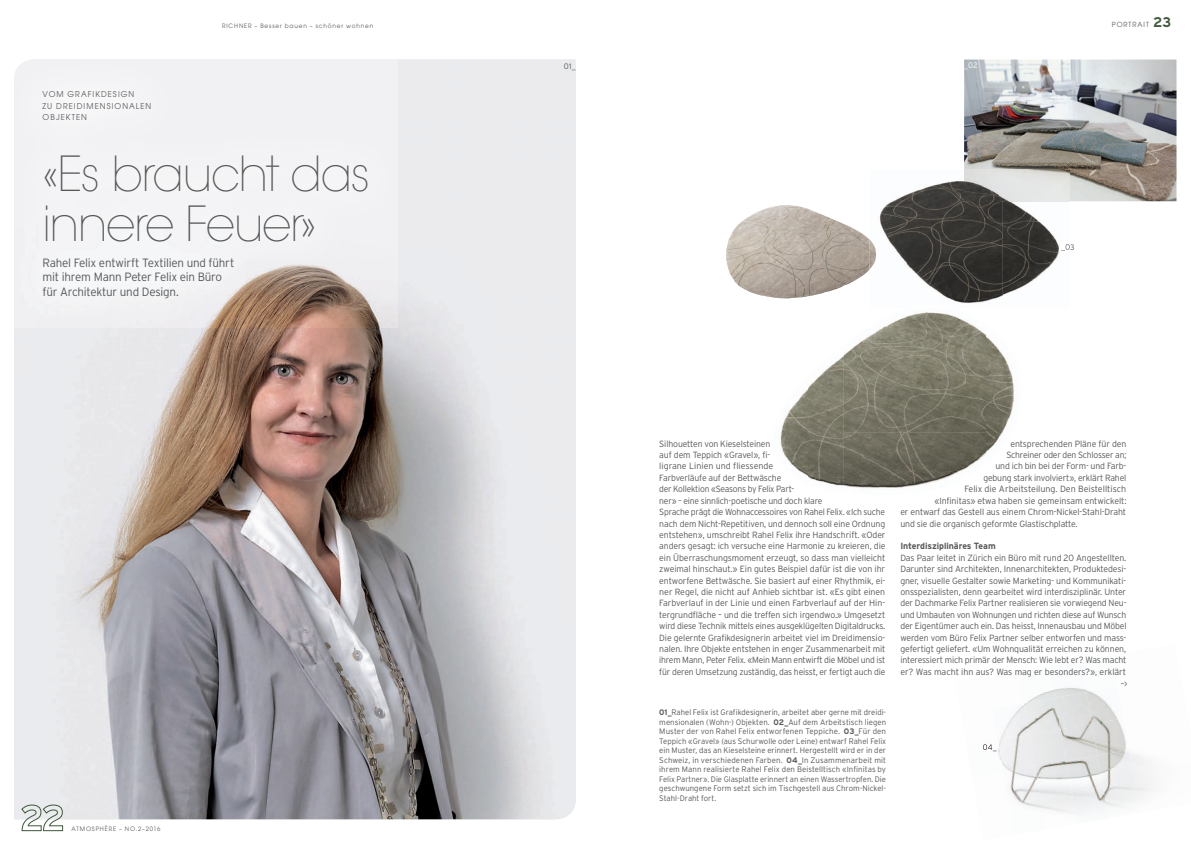
<style>
.page{position:relative;width:1191px;height:842px;background:#fff}
.page>*{position:absolute;margin:0;border:0;box-sizing:border-box;transform-origin:0 0}
.t1{font:200 48px/50px "Avant Garde";letter-spacing:-.03em;color:#57585a}
.t2{font:300 12px/14.4px "Interstate";letter-spacing:-.02em;color:#57585a}
.t3{font:300 9px/11.4px "Interstate";letter-spacing:-.015em;color:#57585a}
.t4{font:300 9px "Interstate";letter-spacing:-.015em;color:#57585a;scale:.96 1}
.t5{font:700 9px "Interstate";letter-spacing:-.01em;color:#57585a}
.t6{font:300 8px/9.5px "Interstate";color:#57585a;text-align:justify}
.t7{font:8px/11.4px "Avant Garde";letter-spacing:.135em;color:#57585a}
.t8{font:300 8px "Interstate";color:#fff}
.t9{font:7px "Avant Garde";letter-spacing:.14em;color:#57585a}
.t10{font:6px "Avant Garde";letter-spacing:.145em;color:#57585a}
.s1{font-family:"Interstate";font-weight:700;font-size:14px;color:#445c3e}
.s2{font-weight:700}
</style>
<div class="page">
<img style="left:964px;top:60px;width:212px;height:141px">
<img style="left:14px;top:60px;width:561px;height:759px">
<svg style="left:21px;top:804px;width:42px;height:27px"></svg>
<img style="left:844px;top:312px;width:142px;height:176px">
<img style="left:986px;top:336px;width:28px;height:117px">
<img style="left:808px;top:355px;width:36px;height:131px">
<img style="left:780px;top:389px;width:28px;height:87px">
<img style="left:726px;top:205px;width:143px;height:93px">
<img style="left:869px;top:181px;width:133px;height:122px">
<img style="left:1002px;top:201px;width:67px;height:95px">
<img style="left:964px;top:170px;width:105px;height:31px">
<svg style="left:1061px;top:244px;width:8px;height:7px"></svg>
<img style="left:869px;top:239px;width:7px;height:30px">
<img style="left:1033px;top:691px;width:16px;height:7px">
<img style="left:1049px;top:687px;width:31px;height:11px">
<img style="left:1080px;top:688px;width:6px;height:4px">
<img style="left:1002px;top:705px;width:21px;height:30px">
<img style="left:1023px;top:698px;width:32px;height:37px">
<img style="left:1055px;top:692px;width:31px;height:37px">
<img style="left:1086px;top:690px;width:31px;height:34px">
<img style="left:998px;top:735px;width:31px;height:31px">
<img style="left:1029px;top:729px;width:31px;height:37px">
<img style="left:1060px;top:724px;width:32px;height:37px">
<img style="left:1092px;top:718px;width:31px;height:37px">
<img style="left:1123px;top:732px;width:4px;height:18px">
<img style="left:1004px;top:766px;width:30px;height:32px">
<img style="left:1034px;top:761px;width:32px;height:37px">
<img style="left:1066px;top:755px;width:31px;height:37px">
<img style="left:1097px;top:750px;width:31px;height:37px">
<img style="left:1015px;top:798px;width:25px;height:10px">
<img style="left:1040px;top:792px;width:31px;height:21px">
<img style="left:1071px;top:787px;width:32px;height:28px">
<img style="left:1103px;top:781px;width:31px;height:28px">
<svg style="left:983px;top:744px;width:13px;height:7px"></svg>
<img style="left:14px;top:60px;width:384px;height:267px">
<p class="t10" style="left:222px;top:22px;width:153px">RICHNER – Besser bauen – schöner wohnen</p>
<p class="t9" style="left:1111px;top:21px;width:61px">PORTRAIT <span class="s1">23</span></p>
<p class="t7" style="left:43px;top:89px;width:110px">VOM GRAFIKDESIGN<br>ZU DREIDIMENSIONALEN<br>OBJEKTEN</p>
<h1 class="t1" style="left:43px;top:150px;width:329px">«Es braucht das innere Feuer»</h1>
<h2 class="t2" style="left:43px;top:255px;width:193px">Rahel Felix entwirft Textilien und führt mit ihrem Mann Peter Felix ein Büro für Architektur und Design.</h2>
<p class="t10" style="left:72px;top:825px;width:90px">ATMOSPHÈRE – NO.2–2016</p>
<p class="t6" style="left:564px;top:62px;width:13px">01_</p>
<p class="t8" style="left:964px;top:61px;width:15px">_02</p>
<p class="t3" style="left:659px;top:438px;width:228px">Silhouetten von Kieselsteinen<br>auf dem Teppich «Gravel», fi-<br>ligrane Linien und fliessende<br>Farbverläufe auf der Bettwäsche<br>der Kollektion «Seasons by Felix Part-<br>ner» – eine sinnlich-poetische und doch klare<br>Sprache prägt die Wohnaccessoires von Rahel Felix. «Ich suche nach dem Nicht-Repetitiven, und dennoch soll eine Ordnung entstehen», umschreibt Rahel Felix ihre Handschrift. «Oder anders gesagt: ich versuche eine Harmonie zu kreieren, die ein Überraschungsmoment erzeugt, so dass man vielleicht zweimal hinschaut.» Ein gutes Beispiel dafür ist die von ihr entworfene Bettwäsche. Sie basiert auf einer Rhythmik, ei&shy;ner Regel, die nicht auf Anhieb sichtbar ist. «Es gibt einen Farbverlauf in der Linie und einen Farbverlauf auf der Hin&shy;tergrundfläche – und die treffen sich irgendwo.» Umgesetzt wird diese Technik mittels eines ausgeklügelten Digitaldrucks.<br>Die gelernte Grafikdesignerin arbeitet viel im Dreidimensio&shy;nalen. Ihre Objekte entstehen in enger Zusammenarbeit mit ihrem Mann, Peter Felix. «Mein Mann entwirft die Möbel und ist für deren Umsetzung zuständig, das heisst, er fertigt auch die</p>
<p class="t3" style="left:1010px;top:438px;width:118px">entsprechenden Pläne für den</p>
<p class="t4" style="left:1006px;top:450px;width:126px">Schreiner oder den Schlosser an;</p>
<p class="t3" style="left:995px;top:460px;width:133px">und ich bin bei der Form- und Farb-</p>
<p class="t4" style="left:983px;top:473px;width:151px">gebung stark involviert», erklärt Rahel</p>
<p class="t3" style="left:964px;top:483px;width:163px">Felix die Arbeitsteilung. Den Beistelltisch</p>
<p class="t3" style="left:934px;top:495px;width:194px">«Infinitas» etwa haben sie gemeinsam entwickelt:</p>
<p class="t3" style="left:900px;top:506px;width:227px">er entwarf das Gestell aus einem Chrom-Nickel-Stahl-Draht</p>
<p class="t3" style="left:900px;top:517px;width:179px">und sie die organisch geformte Glastischplatte.</p>
<p class="t5" style="left:900px;top:541px;width:97px">Interdisziplinäres Team</p>
<p class="t3" style="left:900px;top:552px;width:229px;text-align:right">Das Paar leitet in Zürich ein Büro mit rund 20 Angestellten.<br>Darunter sind Architekten, Innenarchitekten, Produktedesi&shy;gner, visuelle Gestalter sowie Marketing- und Kommunikati&shy;onsspezialisten, denn gearbeitet wird interdisziplinär. Unter der Dachmarke Felix Partner realisieren sie vorwiegend Neu&shy;und Umbauten von Wohnungen und richten diese auf Wunsch der Eigentümer auch ein. Das heisst, Innenausbau und Möbel werden vom Büro Felix Partner selber entworfen und mass&shy;gefertigt geliefert. «Um Wohnqualität erreichen zu können, interessiert mich primär der Mensch: Wie lebt er? Was macht er? Was macht ihn aus? Was mag er besonders?», erklärt –&gt;</p>
<p class="t6" style="left:659px;top:707px;width:228px"><span class="s2">01_</span>Rahel Felix ist Grafikdesignerin, arbeitet aber gerne mit dreidi&shy;mensionalen (Wohn-) Objekten. <span class="s2">02_</span>Auf dem Arbeitstisch liegen Muster der von Rahel Felix entworfenen Teppiche. <span class="s2">03_</span>Für den Teppich «Gravel» (aus Schurwolle oder Leine) entwarf Rahel Felix ein Muster, das an Kieselsteine erinnert. Hergestellt wird er in der Schweiz, in verschiedenen Farben. <span class="s2">04_</span>In Zusammenarbeit mit ihrem Mann realisierte Rahel Felix den Beistelltisch «Infinitas by Felix Partner». Die Glasplatte erinnert an einen Wassertropfen. Die geschwungene Form setzt sich im Tischgestell aus Chrom-Nickel-Stahl-Draht fort.</p>
</div>
